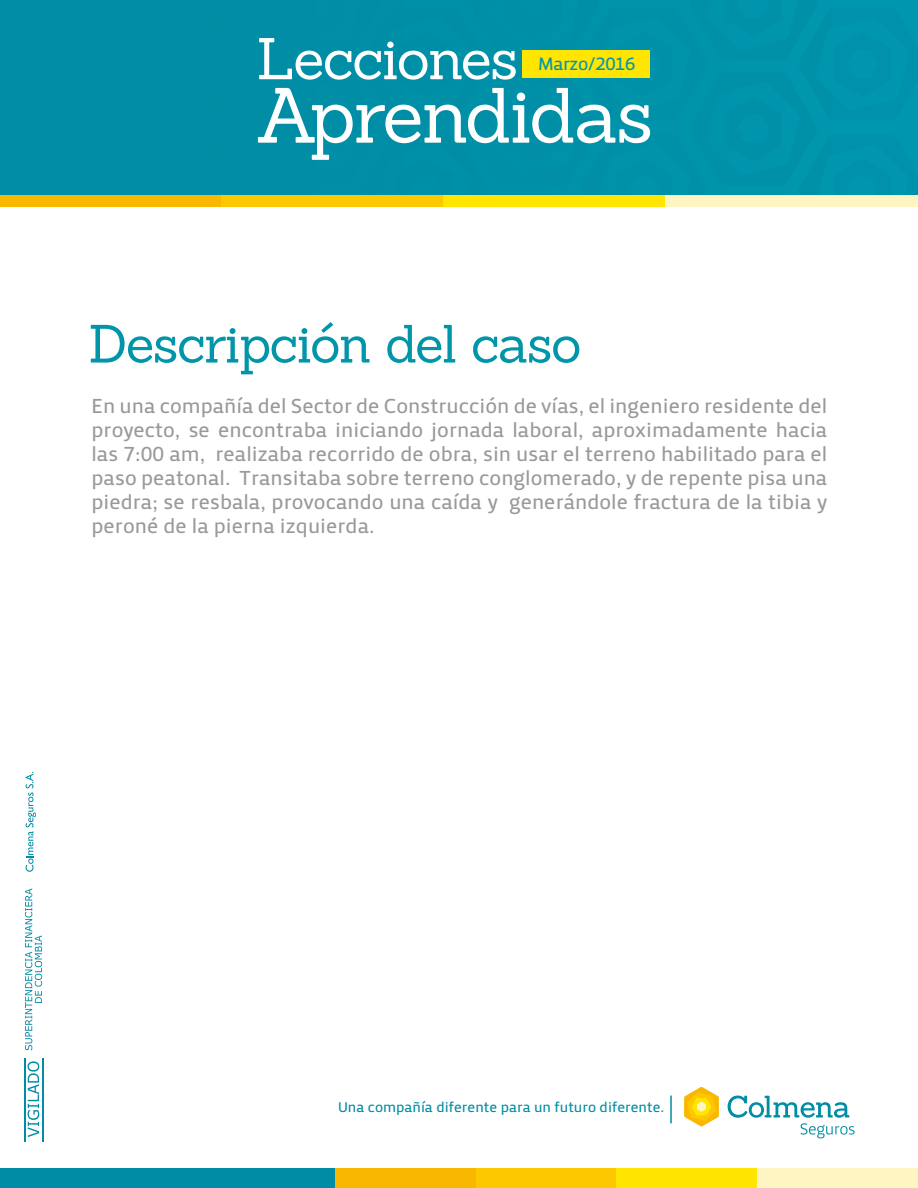
<style>
.page{position:relative;width:918px;height:1188px;background:#fff}
.page>*{position:absolute;margin:0;border:0;box-sizing:border-box;transform-origin:0 0}
.t1{font:76.35px "Sanchez";letter-spacing:-.03em;color:#fff}
.t2{font:57.45px "Sanchez";letter-spacing:-.025em;color:#fff}
.t3{font:52.5px "Sanchez";letter-spacing:-.025em;color:#0095a9}
.t4{font:21px/24px "Priva Two Pro";color:#999;text-align:justify}
.t5{font:18.45px "Priva Two Pro";letter-spacing:-.025em;color:#0097ae}
.t6{font:14.55px "Priva Two Pro";color:#008da5}
</style>
<div class="page">
<div style="left:221px;top:181px;width:222px;height:25px;background:#fdc800"></div>
<div style="left:443px;top:181px;width:222px;height:25px;background:#ffe500"></div>
<div style="left:665px;top:181px;width:253px;height:25px;background:#fff5c2"></div>
<div style="left:0;top:181px;width:221px;height:25px;background:#fab700"></div>
<div style="left:476px;top:1169px;width:140px;height:19px;background:#fdc800"></div>
<div style="left:616px;top:1169px;width:141px;height:19px;background:#ffe500"></div>
<div style="left:757px;top:1169px;width:161px;height:19px;background:#fff5c2"></div>
<div style="left:335px;top:1169px;width:141px;height:19px;background:#fab700"></div>
<div style="left:0;top:1169px;width:335px;height:19px;background:#008ca4"></div>
<svg style="left:728px;top:1096px;width:127px;height:42px"></svg>
<svg style="left:684px;top:1087px;width:35px;height:39px"></svg>
<hr style="left:670px;top:1096px;width:2px;height:27px;background:#008da5">
<svg style="left:25px;top:889px;width:17px;height:161px"></svg>
<svg style="left:28px;top:1061px;width:11px;height:76px"></svg>
<hr style="left:25px;top:1058px;width:1px;height:83px;background:#008ca4">
<hr style="left:42px;top:1058px;width:1px;height:83px;background:#008ca4">
<svg style="left:26px;top:772px;width:10px;height:100px"></svg>
<div style="left:831px;top:0;width:87px;height:194px;background:#0096ad"></div>
<div style="left:0;top:0;width:831px;height:194px;background:#008fa6"></div>
<div style="left:522px;top:50px;width:128px;height:28px;background:#ffe500"></div>
<h2 class="t2" style="left:256px;top:22px;width:263px">Lecciones</h2>
<h1 class="t1" style="left:255px;top:66px;width:400px">Aprendidas</h1>
<p class="t5" style="left:538px;top:52px;width:99px">Marzo/2016</p>
<h3 class="t3" style="left:89px;top:310px;width:494px">Descripción del caso</h3>
<p class="t4" style="left:92px;top:394px;width:737px">En una compañía del Sector de Construcción de vías, el ingeniero residente del proyecto, se encontraba iniciando jornada laboral, aproximadamente hacia las 7:00 am, realizaba recorrido de obra, sin usar el terreno habilitado para el paso peatonal. Transitaba sobre terreno conglomerado, y de repente pisa una piedra; se resbala, provocando una caída y generándole fractura de la tibia y peroné de la pierna izquierda.</p>
<p class="t6" style="left:338px;top:1097px;width:328px">Una compañía diferente para un futuro diferente.</p>
</div>
